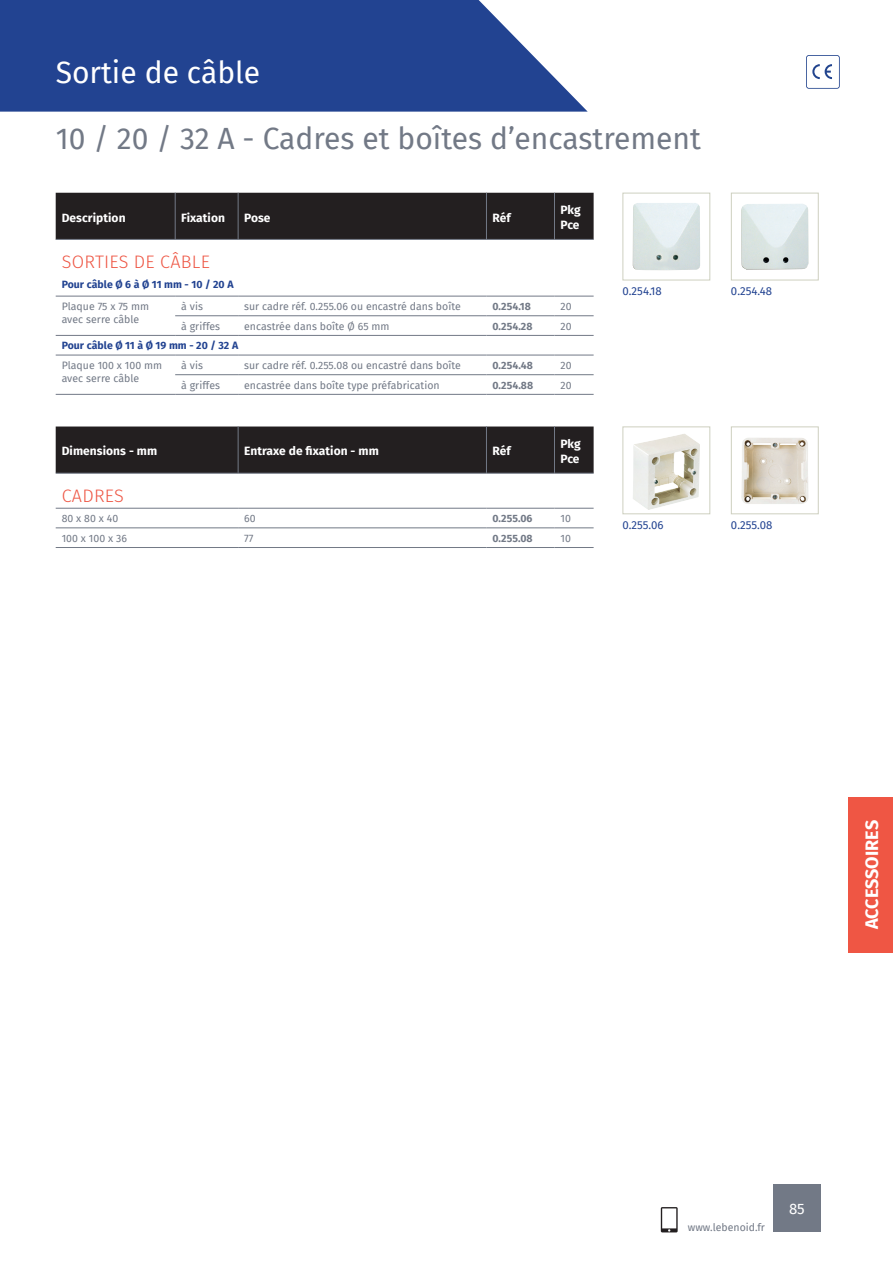
<style>
.page{position:relative;width:893px;height:1263px;background:#fff}
.page>*{position:absolute;margin:0;border:0;box-sizing:border-box;transform-origin:0 0}
.t1{font:30px "Fira Sans";color:#727986}
.t2{font:30px "Fira Sans";color:#fff}
.t3{font:300 18px "Fira Sans";letter-spacing:.015em;color:#ee5644}
.t4{font:700 18px "Fira Sans";letter-spacing:-.005em;color:#fff}
.t5{font:15px "Fira Sans";color:#fff}
.t6{font:700 12px/14.4px "Fira Sans";letter-spacing:.005em;color:#fff}
.t7{font:11.4px "Fira Sans";color:#224391}
.t8{font:10.5px/12.6px "Fira Sans";letter-spacing:.005em;color:#727986}
.t9{font:700 10.5px "Fira Sans";letter-spacing:.005em;color:#224391}
.t10{font:700 10.5px "Fira Sans";letter-spacing:.005em;color:#727986}
</style>
<div class="page">
<svg style="left:0;top:0;width:588px;height:112px;background:#36549b"></svg>
<svg style="left:806px;top:55px;width:34px;height:34px"></svg>
<div style="left:773px;top:1184px;width:48px;height:48px;background:#727986"></div>
<svg style="left:661px;top:1207px;width:17px;height:25px"></svg>
<div style="left:56px;top:193px;width:538px;height:46px;background:#231f20"></div>
<hr style="left:175px;top:193px;width:1px;height:46px;background:#727986">
<hr style="left:238px;top:193px;width:1px;height:46px;background:#727986">
<hr style="left:486px;top:193px;width:1px;height:46px;background:#727986">
<hr style="left:554px;top:193px;width:1px;height:46px;background:#727986">
<hr style="left:56px;top:239px;width:119px;height:1px;background:#727986">
<hr style="left:175px;top:239px;width:63px;height:1px;background:#727986">
<hr style="left:238px;top:239px;width:248px;height:1px;background:#727986">
<hr style="left:486px;top:239px;width:68px;height:1px;background:#727986">
<hr style="left:554px;top:239px;width:40px;height:1px;background:#727986">
<hr style="left:56px;top:296px;width:119px;height:1px;background:#727986">
<hr style="left:175px;top:296px;width:63px;height:1px;background:#727986">
<hr style="left:238px;top:296px;width:248px;height:1px;background:#727986">
<hr style="left:486px;top:296px;width:68px;height:1px;background:#727986">
<hr style="left:554px;top:296px;width:40px;height:1px;background:#727986">
<hr style="left:175px;top:315px;width:63px;height:1px;background:#727986">
<hr style="left:238px;top:315px;width:248px;height:1px;background:#727986">
<hr style="left:486px;top:315px;width:68px;height:1px;background:#727986">
<hr style="left:554px;top:315px;width:40px;height:1px;background:#727986">
<hr style="left:56px;top:335px;width:119px;height:1px;background:#727986">
<hr style="left:175px;top:335px;width:63px;height:1px;background:#727986">
<hr style="left:238px;top:335px;width:248px;height:1px;background:#727986">
<hr style="left:486px;top:335px;width:68px;height:1px;background:#727986">
<hr style="left:554px;top:335px;width:40px;height:1px;background:#727986">
<hr style="left:56px;top:355px;width:119px;height:1px;background:#727986">
<hr style="left:175px;top:355px;width:63px;height:1px;background:#727986">
<hr style="left:238px;top:355px;width:248px;height:1px;background:#727986">
<hr style="left:486px;top:355px;width:68px;height:1px;background:#727986">
<hr style="left:554px;top:355px;width:40px;height:1px;background:#727986">
<hr style="left:175px;top:374px;width:63px;height:1px;background:#727986">
<hr style="left:238px;top:374px;width:248px;height:1px;background:#727986">
<hr style="left:486px;top:374px;width:68px;height:1px;background:#727986">
<hr style="left:554px;top:374px;width:40px;height:1px;background:#727986">
<hr style="left:56px;top:394px;width:119px;height:1px;background:#727986">
<hr style="left:175px;top:394px;width:63px;height:1px;background:#727986">
<hr style="left:238px;top:394px;width:248px;height:1px;background:#727986">
<hr style="left:486px;top:394px;width:68px;height:1px;background:#727986">
<hr style="left:554px;top:394px;width:40px;height:1px;background:#727986">
<div style="left:56px;top:426px;width:538px;height:47px;background:#231f20"></div>
<hr style="left:238px;top:426px;width:1px;height:47px;background:#727986">
<hr style="left:486px;top:426px;width:1px;height:47px;background:#727986">
<hr style="left:554px;top:426px;width:1px;height:47px;background:#727986">
<hr style="left:56px;top:473px;width:182px;height:1px;background:#727986">
<hr style="left:238px;top:473px;width:248px;height:1px;background:#727986">
<hr style="left:486px;top:473px;width:68px;height:1px;background:#727986">
<hr style="left:554px;top:473px;width:40px;height:1px;background:#727986">
<hr style="left:56px;top:508px;width:182px;height:1px;background:#727986">
<hr style="left:238px;top:508px;width:248px;height:1px;background:#727986">
<hr style="left:486px;top:508px;width:68px;height:1px;background:#727986">
<hr style="left:554px;top:508px;width:40px;height:1px;background:#727986">
<hr style="left:56px;top:527px;width:182px;height:1px;background:#727986">
<hr style="left:238px;top:527px;width:248px;height:1px;background:#727986">
<hr style="left:486px;top:527px;width:68px;height:1px;background:#727986">
<hr style="left:554px;top:527px;width:40px;height:1px;background:#727986">
<hr style="left:56px;top:547px;width:182px;height:1px;background:#727986">
<hr style="left:238px;top:547px;width:248px;height:1px;background:#727986">
<hr style="left:486px;top:547px;width:68px;height:1px;background:#727986">
<hr style="left:554px;top:547px;width:40px;height:1px;background:#727986">
<img style="left:633px;top:203px;width:67px;height:67px">
<div style="left:622px;top:193px;width:88px;height:87px;border:1px solid #ced0c0"></div>
<img style="left:633px;top:434px;width:67px;height:76px">
<div style="left:622px;top:426px;width:88px;height:88px;border:1px solid #ced0c0"></div>
<img style="left:741px;top:204px;width:67px;height:65px">
<div style="left:731px;top:193px;width:88px;height:87px;border:1px solid #ced0c0"></div>
<img style="left:741px;top:438px;width:67px;height:66px">
<div style="left:731px;top:426px;width:88px;height:88px;border:1px solid #ced0c0"></div>
<div style="left:849px;top:797px;width:44px;height:155px;background:#ef5644"></div>
<h1 class="t2" style="left:56px;top:50px;width:206px">Sortie de câble</h1>
<h1 class="t1" style="left:56px;top:116px;width:647px">10 / 20 / 32 A - Cadres et boîtes d’encastrement</h1>
<p class="t6" style="left:62px;top:209px;width:65px">Description</p>
<p class="t6" style="left:181px;top:209px;width:45px">Fixation</p>
<p class="t6" style="left:244px;top:209px;width:28px">Pose</p>
<p class="t6" style="left:492px;top:209px;width:20px">Réf</p>
<p class="t6" style="left:560px;top:202px;width:22px">Pkg<br>Pce</p>
<h2 class="t3" style="left:62px;top:249px;width:150px">SORTIES DE CÂBLE</h2>
<p class="t9" style="left:62px;top:276px;width:173px">Pour câble Ø 6 à Ø 11 mm - 10 / 20 A</p>
<p class="t8" style="left:62px;top:300px;width:89px">Plaque 75 x 75 mm avec serre câble</p>
<p class="t8" style="left:181px;top:300px;width:23px">à vis</p>
<p class="t8" style="left:244px;top:300px;width:218px">sur cadre réf. 0.255.06 ou encastré dans boîte</p>
<p class="t10" style="left:492px;top:298px;width:40px">0.254.18</p>
<p class="t8" style="left:560px;top:300px;width:13px">20</p>
<p class="t8" style="left:181px;top:320px;width:40px">à griffes</p>
<p class="t8" style="left:244px;top:320px;width:147px">encastrée dans boîte Ø 65 mm</p>
<p class="t10" style="left:492px;top:317px;width:42px">0.254.28</p>
<p class="t8" style="left:560px;top:320px;width:13px">20</p>
<p class="t9" style="left:62px;top:337px;width:178px">Pour câble Ø 11 à Ø 19 mm - 20 / 32 A</p>
<p class="t8" style="left:62px;top:359px;width:102px">Plaque 100 x 100 mm avec serre câble</p>
<p class="t8" style="left:181px;top:359px;width:23px">à vis</p>
<p class="t8" style="left:244px;top:359px;width:218px">sur cadre réf. 0.255.08 ou encastré dans boîte</p>
<p class="t10" style="left:492px;top:357px;width:42px">0.254.48</p>
<p class="t8" style="left:560px;top:359px;width:13px">20</p>
<p class="t8" style="left:181px;top:378px;width:40px">à griffes</p>
<p class="t8" style="left:244px;top:378px;width:197px">encastrée dans boîte type préfabrication</p>
<p class="t10" style="left:492px;top:376px;width:42px">0.254.88</p>
<p class="t8" style="left:560px;top:378px;width:13px">20</p>
<p class="t6" style="left:62px;top:443px;width:97px">Dimensions - mm</p>
<p class="t6" style="left:244px;top:443px;width:136px">Entraxe de fixation - mm</p>
<p class="t6" style="left:492px;top:443px;width:20px">Réf</p>
<p class="t6" style="left:560px;top:436px;width:22px">Pkg<br>Pce</p>
<h2 class="t3" style="left:62px;top:483px;width:64px">CADRES</h2>
<p class="t8" style="left:62px;top:512px;width:58px">80 x 80 x 40</p>
<p class="t8" style="left:244px;top:512px;width:13px">60</p>
<p class="t10" style="left:492px;top:510px;width:42px">0.255.06</p>
<p class="t8" style="left:560px;top:512px;width:12px">10</p>
<p class="t8" style="left:62px;top:532px;width:67px">100 x 100 x 36</p>
<p class="t8" style="left:244px;top:532px;width:11px">77</p>
<p class="t10" style="left:492px;top:529px;width:42px">0.255.08</p>
<p class="t8" style="left:560px;top:532px;width:12px">10</p>
<p class="t7" style="left:622px;top:283px;width:41px">0.254.18</p>
<p class="t7" style="left:622px;top:516px;width:43px">0.255.06</p>
<p class="t7" style="left:731px;top:283px;width:43px">0.254.48</p>
<p class="t7" style="left:731px;top:516px;width:43px">0.255.08</p>
<h2 class="t4" style="left:857px;top:929px;width:110px;rotate:-90deg">ACCESSOIRES</h2>
<p class="t8" style="left:688px;top:1221px;width:79px">www.lebenoid.fr</p>
<h3 class="t5" style="left:789px;top:1197px;width:17px">85</h3>
</div>
